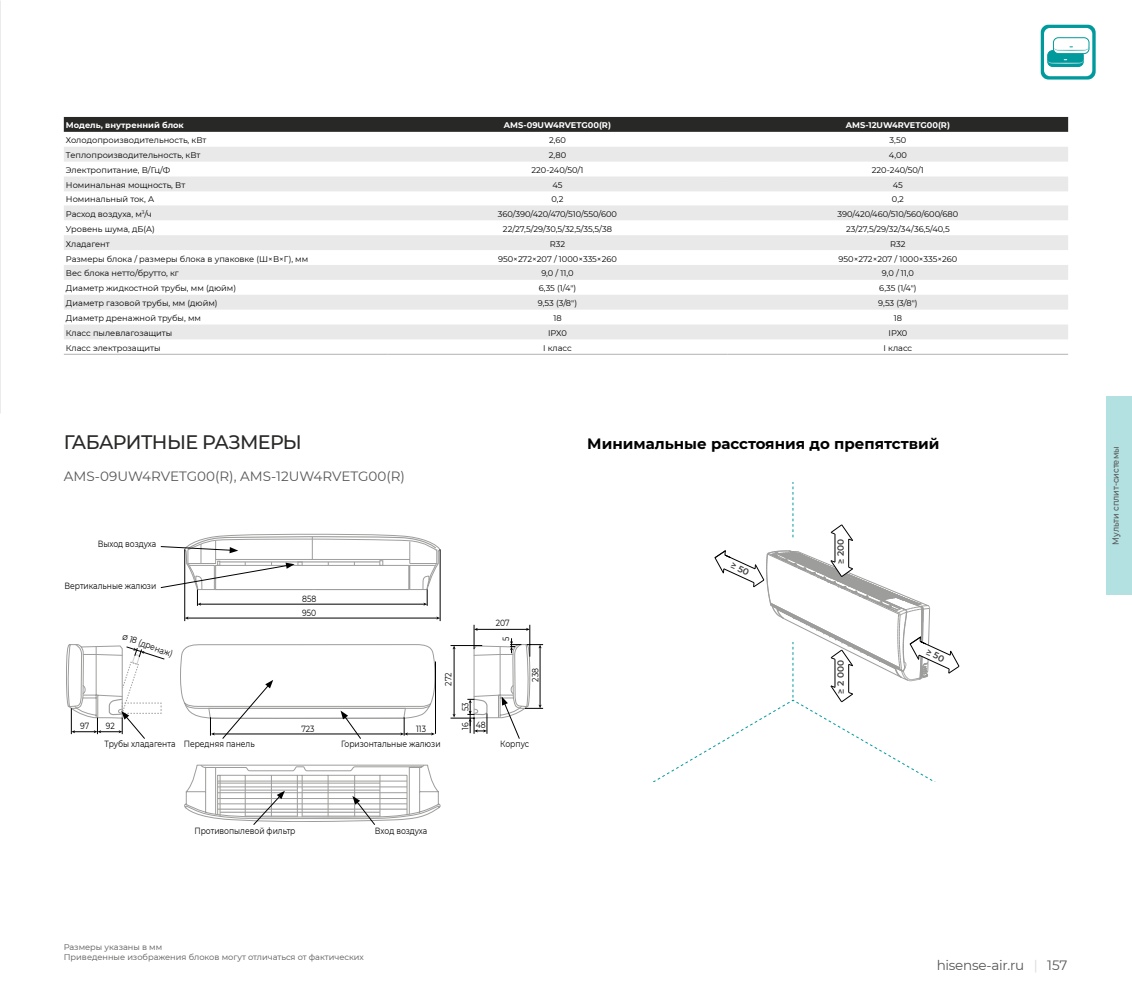
<style>
.page{position:relative;width:1132px;height:991px;background:#fff}
.page>*{position:absolute;margin:0;border:0;box-sizing:border-box;transform-origin:0 0}
.t1{font:500 19.5px "Montserrat";letter-spacing:-.03em;color:#282827}
.t2{font:700 15px "Montserrat";color:#000}
.t3{font:13.5px "Montserrat";color:#575756}
.t4{font:13.5px "Montserrat";letter-spacing:-.02em;color:#575756}
.t5{font:9px/14px "Montserrat";color:#000;scale:.85 1}
.t6{font:500 9px "Montserrat";color:#575756;scale:.9 1}
.t7{font:600 9px "Montserrat";color:#3c3c3b}
.t8{font:8.25px "Montserrat";color:#000}
.t9{font:8.25px/9.9px "Montserrat";color:#575756}
.t10{font:700 8.25px "Montserrat";color:#fff}
.s1{color:#dadada}
</style>
<div class="page">
<div style="left:1106px;top:396px;width:25px;height:198px;background:#b3e0e1"></div>
<svg style="left:1040px;top:24px;width:55px;height:56px"></svg>
<div style="left:64px;top:117px;width:1003px;height:15px;background:#282827"></div>
<svg style="left:64px;top:147px;width:1003px;height:192px;fill:#e9e9e9"></svg>
<hr style="left:64px;top:354px;width:323px;height:1px;background:#b3b2b2">
<hr style="left:387px;top:354px;width:340px;height:1px;background:#b3b2b2">
<hr style="left:727px;top:354px;width:340px;height:1px;background:#b3b2b2">
<hr style="left:435px;top:661px;width:1px;height:73px;background:#000">
<hr style="left:184px;top:549px;width:1px;height:72px;background:#000">
<hr style="left:440px;top:549px;width:1px;height:72px;background:#000">
<hr style="left:187px;top:618px;width:250px;height:1px;background:#000">
<svg style="left:450px;top:625px;width:93px;height:114px"></svg>
<svg style="left:66px;top:644px;width:99px;height:95px"></svg>
<svg style="left:180px;top:644px;width:255px;height:95px"></svg>
<svg style="left:184px;top:764px;width:257px;height:61px"></svg>
<svg style="left:160px;top:534px;width:280px;height:72px"></svg>
<svg style="left:654px;top:482px;width:306px;height:299px"></svg>
<p class="t10" style="left:66px;top:119px;width:119px">Модель, внутренний блок</p>
<p class="t10" style="left:504px;top:119px;width:108px">AMS-09UW4RVETG00(R)</p>
<p class="t10" style="left:845px;top:119px;width:106px">AMS-12UW4RVETG00(R)</p>
<p class="t8" style="left:66px;top:135px;width:142px">Холодопроизводительность, кВт</p>
<p class="t8" style="left:549px;top:135px;width:18px">2,60</p>
<p class="t8" style="left:889px;top:135px;width:18px">3,50</p>
<p class="t8" style="left:66px;top:150px;width:136px">Теплопроизводительность, кВт</p>
<p class="t8" style="left:548px;top:150px;width:19px">2,80</p>
<p class="t8" style="left:888px;top:150px;width:20px">4,00</p>
<p class="t8" style="left:66px;top:164px;width:106px">Электропитание, В/Гц/Ф</p>
<p class="t8" style="left:531px;top:164px;width:53px">220-240/50/1</p>
<p class="t8" style="left:871px;top:164px;width:53px">220-240/50/1</p>
<p class="t8" style="left:66px;top:179px;width:121px">Номинальная мощность, Вт</p>
<p class="t8" style="left:552px;top:179px;width:12px">45</p>
<p class="t8" style="left:892px;top:179px;width:12px">45</p>
<p class="t8" style="left:66px;top:194px;width:90px">Номинальный ток, А</p>
<p class="t8" style="left:551px;top:194px;width:13px">0,2</p>
<p class="t8" style="left:891px;top:194px;width:13px">0,2</p>
<p class="t8" style="left:66px;top:208px;width:87px">Расход воздуха, м<sup>3</sup>/ч</p>
<p class="t8" style="left:497px;top:208px;width:121px">360/390/420/470/510/550/600</p>
<p class="t8" style="left:837px;top:208px;width:122px">390/420/460/510/560/600/680</p>
<p class="t8" style="left:66px;top:223px;width:90px">Уровень шума, дБ(A)</p>
<p class="t8" style="left:503px;top:223px;width:110px">22/27,5/29/30,5/32,5/35,5/38</p>
<p class="t8" style="left:845px;top:223px;width:105px">23/27,5/29/32/34/36,5/40,5</p>
<p class="t8" style="left:66px;top:238px;width:45px">Хладагент</p>
<p class="t8" style="left:549px;top:238px;width:17px">R32</p>
<p class="t8" style="left:890px;top:238px;width:17px">R32</p>
<p class="t8" style="left:66px;top:253px;width:244px">Размеры блока / размеры блока в упаковке (Ш×В×Г), мм</p>
<p class="t8" style="left:498px;top:253px;width:120px">950×272×207 / 1000×335×260</p>
<p class="t8" style="left:838px;top:253px;width:120px">950×272×207 / 1000×335×260</p>
<p class="t8" style="left:66px;top:268px;width:114px">Вес блока нетто/брутто, кг</p>
<p class="t8" style="left:541px;top:268px;width:34px">9,0 / 11,0</p>
<p class="t8" style="left:881px;top:268px;width:34px">9,0 / 11,0</p>
<p class="t8" style="left:66px;top:283px;width:172px">Диаметр жидкостной трубы, мм (дюйм)</p>
<p class="t8" style="left:538px;top:283px;width:39px">6,35 (1/4")</p>
<p class="t8" style="left:878px;top:283px;width:39px">6,35 (1/4")</p>
<p class="t8" style="left:66px;top:297px;width:153px">Диаметр газовой трубы, мм (дюйм)</p>
<p class="t8" style="left:537px;top:297px;width:41px">9,53 (3/8")</p>
<p class="t8" style="left:878px;top:297px;width:41px">9,53 (3/8")</p>
<p class="t8" style="left:66px;top:312px;width:136px">Диаметр дренажной трубы, мм</p>
<p class="t8" style="left:553px;top:312px;width:10px">18</p>
<p class="t8" style="left:893px;top:312px;width:10px">18</p>
<p class="t8" style="left:66px;top:327px;width:108px">Класс пылевлагозащиты</p>
<p class="t8" style="left:548px;top:327px;width:20px">IPX0</p>
<p class="t8" style="left:888px;top:327px;width:20px">IPX0</p>
<p class="t8" style="left:66px;top:342px;width:96px">Класс электрозащиты</p>
<p class="t8" style="left:543px;top:342px;width:30px">I класс</p>
<p class="t8" style="left:883px;top:342px;width:30px">I класс</p>
<h1 class="t1" style="left:64px;top:428px;width:239px">ГАБАРИТНЫЕ РАЗМЕРЫ</h1>
<h3 class="t3" style="left:64px;top:467px;width:342px">AMS-09UW4RVETG00(R), AMS-12UW4RVETG00(R)</h3>
<p class="t5" style="left:98px;top:536px;width:70px">Выход воздуха</p>
<p class="t5" style="left:64px;top:579px;width:109px">Вертикальные жалюзи</p>
<p class="t5" style="left:125px;top:629px;width:64px;rotate:20deg">Ø 18 (дренаж)</p>
<p class="t5" style="left:302px;top:591px;width:18px">858<br>950</p>
<p class="t5" style="left:80px;top:719px;width:12px">97</p>
<p class="t5" style="left:106px;top:719px;width:12px">92</p>
<p class="t5" style="left:301px;top:721px;width:17px">723</p>
<p class="t5" style="left:416px;top:721px;width:13px">113</p>
<p class="t5" style="left:495px;top:616px;width:18px">207</p>
<p class="t5" style="left:498px;top:641px;width:7px;rotate:-90deg">5</p>
<p class="t5" style="left:441px;top:685px;width:17px;rotate:-90deg">272</p>
<p class="t5" style="left:528px;top:681px;width:17px;rotate:-90deg">238</p>
<p class="t5" style="left:458px;top:711px;width:12px;rotate:-90deg">53</p>
<p class="t5" style="left:475px;top:718px;width:13px">48</p>
<p class="t5" style="left:458px;top:730px;width:10px;rotate:-90deg">16</p>
<p class="t5" style="left:104px;top:736px;width:85px">Трубы хладагента</p>
<p class="t5" style="left:500px;top:736px;width:35px">Корпус</p>
<p class="t5" style="left:184px;top:736px;width:85px">Передняя панель</p>
<p class="t5" style="left:341px;top:736px;width:118px">Горизонтальные жалюзи</p>
<p class="t5" style="left:194px;top:823px;width:120px">Противопылевой фильтр</p>
<p class="t5" style="left:375px;top:823px;width:63px">Вход воздуха</p>
<p class="t9" style="left:64px;top:941px;width:301px">Размеры указаны в мм<br>Приведенные изображения блоков могут отличаться от фактических</p>
<h2 class="t2" style="left:587px;top:432px;width:353px">Минимальные расстояния до препятствий</h2>
<p class="t7" style="left:833px;top:564px;width:27px;rotate:-90deg">≥ 200</p>
<p class="t7" style="left:834px;top:693px;width:35px;rotate:-90deg">≥ 2 000</p>
<h3 class="t4" style="left:936px;top:955px;width:132px">hisense-air.ru <span class="s1">|</span> 157</h3>
<p class="t6" style="left:1108px;top:544px;width:110px;rotate:-90deg">Мульти сплит-системы</p>
</div>
